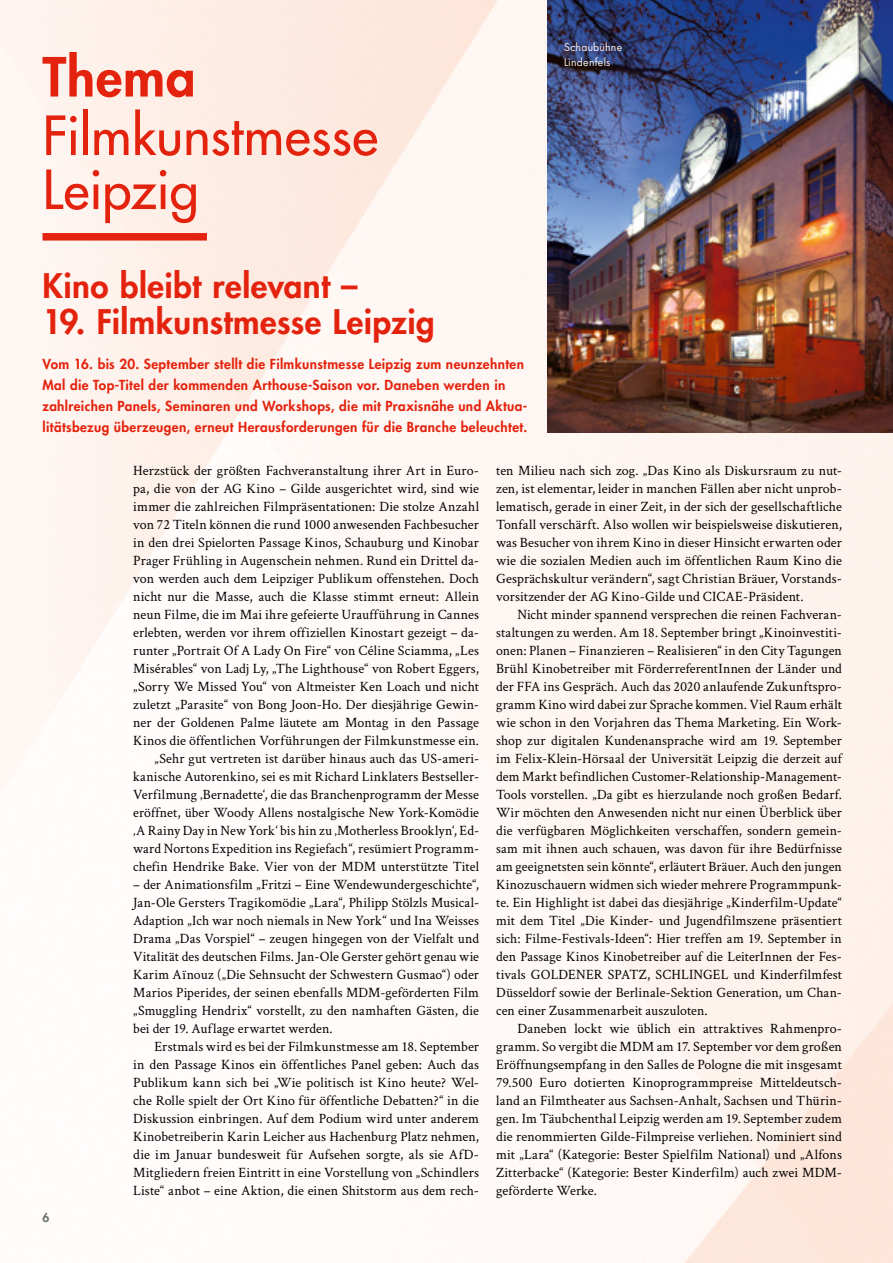
<style>
.page{position:relative;width:893px;height:1263px;background:#fff}
.page>*{position:absolute;margin:0;border:0;box-sizing:border-box;transform-origin:0 0}
.t1{font:500 52.5px/54px "Futura Std";letter-spacing:.005em;color:#e4230e}
.t2{font:800 52.5px "Futura Std";letter-spacing:.015em;color:#e4230e}
.t3{font:800 33px "Futura Std";letter-spacing:.01em;color:#e4230e}
.t4{font:14.25px/18px "Crimson Text";letter-spacing:.005em;color:#000;text-align:justify}
.t5{font:800 13.5px/21px "Futura Std";letter-spacing:.03em;color:#e4230e}
.t6{font:800 12px "Futura Std";color:#677169}
.t7{font:10.5px/15px "Futura Std";letter-spacing:.025em;color:#fef3ed}
</style>
<div class="page">
<img style="left:0;top:0;width:893px;height:1263px">
<img style="left:547px;top:0;width:346px;height:432px">
<div style="left:43px;top:233px;width:164px;height:8px;background:#e4230e"></div>
<h1 class="t2" style="left:43px;top:44px;width:155px">Thema</h1>
<h1 class="t1" style="left:43px;top:109px;width:337px">Filmkunstmesse<br>Leipzig</h1>
<h2 class="t3" style="left:43px;top:265px;width:317px">Kino bleibt relevant –</h2>
<h2 class="t3" style="left:43px;top:301px;width:394px">19. Filmkunstmesse Leipzig</h2>
<p class="t5" style="left:43px;top:354px;width:486px">Vom 16. bis 20. September stellt die Filmkunstmesse Leipzig zum neunzehnten Mal die Top-Titel der kommenden Arthouse-Saison vor. Daneben werden in zahlreichen Panels, Seminaren und Workshops, die mit Praxisnähe und Aktua&shy;litätsbezug überzeugen, erneut Herausforderungen für die Branche beleuchtet.</p>
<p class="t7" style="left:564px;top:40px;width:60px">Schaubühne<br>Lindenfels</p>
<p class="t6" style="left:43px;top:1210px;width:8px">6</p>
<p class="t4" style="left:133px;top:460px;width:347px;text-align:right">Herzstück der größten Fachveranstaltung ihrer Art in Euro&shy;pa, die von der AG Kino – Gilde ausgerichtet wird, sind wie immer die zahlreichen Filmpräsentationen: Die stolze Anzahl von 72 Titeln können die rund 1000 anwesenden Fachbesucher in den drei Spielorten Passage Kinos, Schauburg und Kinobar Prager Frühling in Augenschein nehmen. Rund ein Drittel da&shy;von werden auch dem Leipziger Publikum offenstehen. Doch nicht nur die Masse, auch die Klasse stimmt erneut: Allein neun Filme, die im Mai ihre gefeierte Uraufführung in Cannes erlebten, werden vor ihrem offiziellen Kinostart gezeigt – da&shy;runter „Portrait Of A Lady On Fire“ von Céline Sciamma, „Les Misérables“ von Ladj Ly, „The Lighthouse“ von Robert Eggers, „Sorry We Missed You“ von Altmeister Ken Loach und nicht zuletzt „Parasite“ von Bong Joon-Ho. Der diesjährige Gewin&shy;ner der Goldenen Palme läutete am Montag in den Passage Kinos die öffentlichen Vorführungen der Filmkunstmesse ein. „Sehr gut vertreten ist darüber hinaus auch das US-ameri&shy;kanische Autorenkino, sei es mit Richard Linklaters Bestseller-Verfilmung ‚Bernadette‘, die das Branchenprogramm der Messe eröffnet, über Woody Allens nostalgische New York-Komödie ‚A Rainy Day in New York‘ bis hin zu ‚Motherless Brooklyn‘, Ed&shy;ward Nortons Expedition ins Regiefach“, resümiert Programm&shy;chefin Hendrike Bake. Vier von der MDM unterstützte Titel</p>
<p class="t4" style="left:133px;top:874px;width:347px">– der Animationsfilm „Fritzi – Eine Wendewundergeschichte“, Jan-Ole Gersters Tragikomödie „Lara“, Philipp Stölzls Musical-Adaption „Ich war noch niemals in New York“ und Ina Weisses Drama „Das Vorspiel“ – zeugen hingegen von der Vielfalt und Vitalität des deutschen Films. Jan-Ole Gerster gehört genau wie Karim Aïnouz („Die Sehnsucht der Schwestern Gusmao“) oder Marios Piperides, der seinen ebenfalls MDM-geförderten Film „Smuggling Hendrix“ vorstellt, zu den namhaften Gästen, die bei der 19. Auflage erwartet werden.</p>
<p class="t4" style="left:133px;top:1036px;width:347px;text-indent:21px">Erstmals wird es bei der Filmkunstmesse am 18. September in den Passage Kinos ein öffentliches Panel geben: Auch das Publikum kann sich bei „Wie politisch ist Kino heute? Wel&shy;che Rolle spielt der Ort Kino für öffentliche Debatten?“ in die Diskussion einbringen. Auf dem Podium wird unter anderem Kinobetreiberin Karin Leicher aus Hachenburg Platz nehmen, die im Januar bundesweit für Aufsehen sorgte, als sie AfD-Mitgliedern freien Eintritt in eine Vorstellung von „Schindlers Liste“ anbot – eine Aktion, die einen Shitstorm aus dem rech-</p>
<p class="t4" style="left:496px;top:460px;width:347px">ten Milieu nach sich zog. „Das Kino als Diskursraum zu nut&shy;zen, ist elementar, leider in manchen Fällen aber nicht unprob&shy;lematisch, gerade in einer Zeit, in der sich der gesellschaftliche Tonfall verschärft. Also wollen wir beispielsweise diskutieren, was Besucher von ihrem Kino in dieser Hinsicht erwarten oder wie die sozialen Medien auch im öffentlichen Raum Kino die Gesprächskultur verändern“, sagt Christian Bräuer, Vorstands&shy;vorsitzender der AG Kino-Gilde und CICAE-Präsident.</p>
<p class="t4" style="left:496px;top:604px;width:347px;text-indent:21px">Nicht minder spannend versprechen die reinen Fachveran&shy;staltungen zu werden. Am 18. September bringt „Kinoinvestiti&shy;onen: Planen – Finanzieren – Realisieren“ in den City Tagungen Brühl Kinobetreiber mit FörderreferentInnen der Länder und der FFA ins Gespräch. Auch das 2020 anlaufende Zukunftspro&shy;gramm Kino wird dabei zur Sprache kommen. Viel Raum erhält wie schon in den Vorjahren das Thema Marketing. Ein Work&shy;shop zur digitalen Kundenansprache wird am 19. September im Felix-Klein-Hörsaal der Universität Leipzig die derzeit auf dem Markt befindlichen Customer-Relationship-Management-Tools vorstellen. „Da gibt es hierzulande noch großen Bedarf.<br>Wir möchten den Anwesenden nicht nur einen Überblick über die verfügbaren Möglichkeiten verschaffen, sondern gemein&shy;sam mit ihnen auch schauen, was davon für ihre Bedürfnisse am geeignetsten sein könnte“, erläutert Bräuer. Auch den jungen Kinozuschauern widmen sich wieder mehrere Programmpunk&shy;te. Ein Highlight ist dabei das diesjährige „Kinderfilm-Update“ mit dem Titel „Die Kinder- und Jugendfilmszene präsentiert sich: Filme-Festivals-Ideen“: Hier treffen am 19. September in den Passage Kinos Kinobetreiber auf die LeiterInnen der Fes&shy;tivals GOLDENER SPATZ, SCHLINGEL und Kinderfilmfest Düsseldorf sowie der Berlinale-Sektion Generation, um Chan&shy;cen einer Zusammenarbeit auszuloten.</p>
<p class="t4" style="left:496px;top:1018px;width:347px;text-indent:21px">Daneben lockt wie üblich ein attraktives Rahmenpro&shy;gramm. So vergibt die MDM am 17. September vor dem großen Eröffnungsempfang in den Salles de Pologne die mit insgesamt 79.500 Euro dotierten Kinoprogrammpreise Mitteldeutsch&shy;land an Filmtheater aus Sachsen-Anhalt, Sachsen und Thürin&shy;gen. Im Täubchenthal Leipzig werden am 19. September zudem die renommierten Gilde-Filmpreise verliehen. Nominiert sind mit „Lara“ (Kategorie: Bester Spielfilm National) und „Alfons Zitterbacke“ (Kategorie: Bester Kinderfilm) auch zwei MDM&shy;geförderte Werke.</p>
</div>
